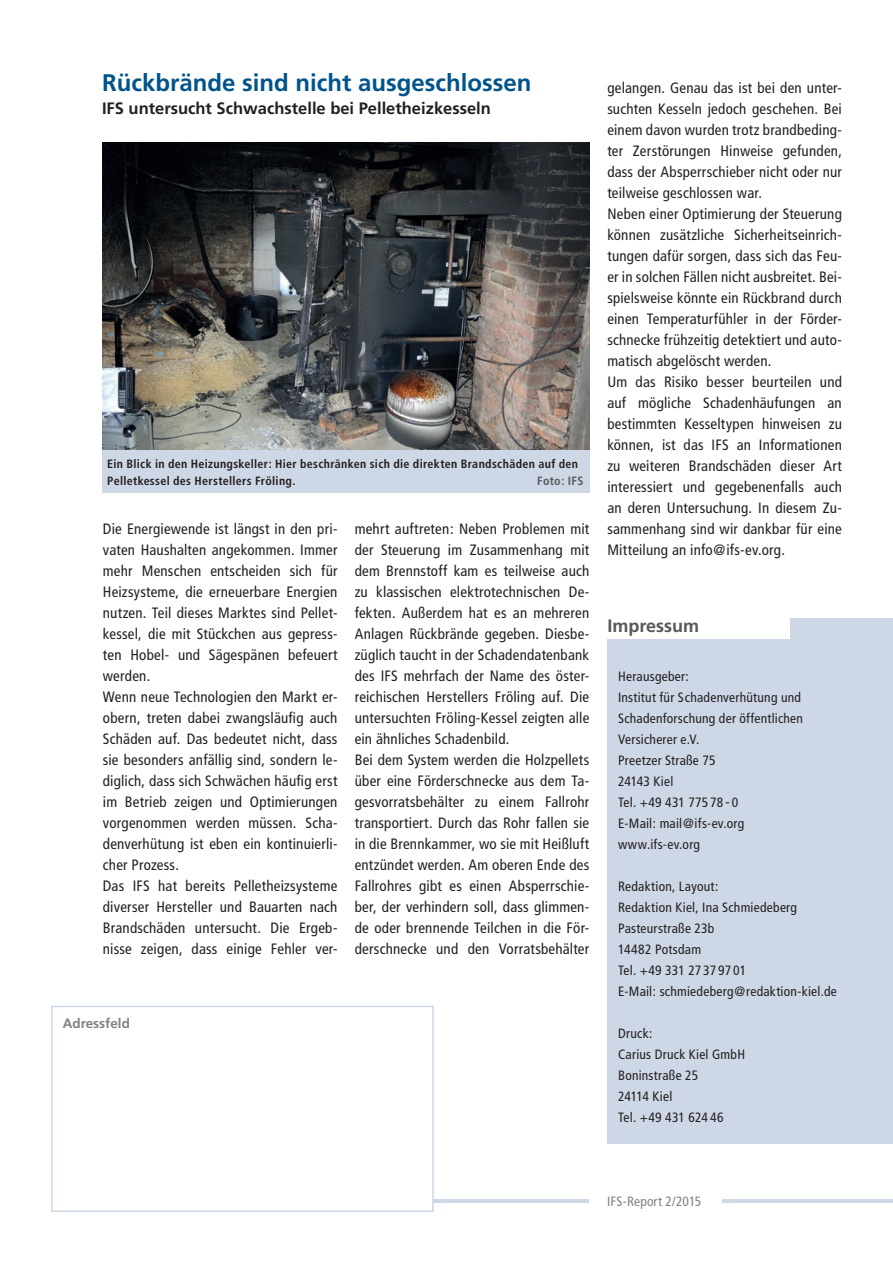
<style>
.page{position:relative;width:893px;height:1263px;background:#fff}
.page>*{position:absolute;margin:0;border:0;box-sizing:border-box;transform-origin:0 0}
.t1{font:700 24px "Frutiger";color:#01548b}
.t2{font:700 18px "Frutiger";color:#57585a}
.t3{font:700 16.5px "Frutiger";color:#231f20}
.t4{font:condensed 15px/21px "Frutiger";letter-spacing:.015em;color:#231f20}
.t5{font:condensed 13.5px/21px "Frutiger";letter-spacing:.02em;color:#231f20}
.t6{font:condensed 13.5px "Frutiger";letter-spacing:.01em;color:#808285}
.t7{font:700 13.5px "Frutiger";color:#808285}
.t8{font:700 condensed 12px/16.8px "Frutiger";letter-spacing:.025em;color:#231f20}
.t9{font:700 condensed 12px "Frutiger";letter-spacing:.025em;color:#57585a}
.s1{font-size:15px}
</style>
<div class="page">
<hr style="left:139px;top:1200px;width:754px;height:3px;background:#ced7e6">
<div style="left:608px;top:639px;width:285px;height:504px;background:#ced7e6"></div>
<div style="left:791px;top:618px;width:102px;height:525px;background:#ced7e6"></div>
<div style="left:51px;top:1006px;width:383px;height:206px;background:#fff;border:2px solid #ced7e6"></div>
<img style="left:102px;top:143px;width:487px;height:307px">
<div style="left:102px;top:450px;width:487px;height:42px;background:#ced7e6"></div>
<div style="left:589px;top:1192px;width:133px;height:20px;background:#fff"></div>
<h1 class="t1" style="left:102px;top:69px;width:431px">Rückbrände sind nicht ausgeschlossen</h1>
<p class="t4" style="left:607px;top:78px;width:236px">gelangen. Genau das ist bei den unter&shy;suchten Kesseln jedoch geschehen. Bei einem davon wurden trotz brandbeding&shy;ter Zerstörungen Hinweise gefunden, dass der Absperrschieber nicht oder nur teilweise geschlossen war.<br>Neben einer Optimierung der Steuerung können zusätzliche Sicherheitseinrich&shy;tungen dafür sorgen, dass sich das Feu&shy;er in solchen Fällen nicht ausbreitet. Bei&shy;spielsweise könnte ein Rückbrand durch einen Temperaturfühler in der Förder&shy;schnecke frühzeitig detektiert und auto&shy;matisch abgelöscht werden.<br>Um das Risiko besser beurteilen und auf mögliche Schadenhäufungen an bestimmten Kesseltypen hinweisen zu können, ist das IFS an Informationen zu weiteren Brandschäden dieser Art interessiert und gegebenenfalls auch an deren Untersuchung. In diesem Zu&shy;sammenhang sind wir dankbar für eine Mitteilung an info@ifs-ev.org.</p>
<p class="t3" style="left:102px;top:99px;width:390px">IFS untersucht Schwachstelle bei Pelletheizkesseln</p>
<p class="t8" style="left:107px;top:455px;width:472px">Ein Blick in den Heizungskeller: Hier beschränken sich die direkten Brandschäden auf den<br>Pelletkessel des Herstellers Fröling.</p>
<p class="t9" style="left:537px;top:474px;width:48px">Foto: IFS</p>
<p class="t4" style="left:103px;top:519px;width:236px">Die Energiewende ist längst in den pri&shy;vaten Haushalten angekommen. Immer mehr Menschen entscheiden sich für Heizsysteme, die erneuerbare Energien nutzen. Teil dieses Marktes sind Pellet&shy;kessel, die mit Stückchen aus gepress&shy;ten Hobel- und Sägespänen befeuert werden.<br>Wenn neue Technologien den Markt er&shy;obern, treten dabei zwangsläufig auch Schäden auf. Das bedeutet nicht, dass sie besonders anfällig sind, sondern le&shy;diglich, dass sich Schwächen häufig erst im Betrieb zeigen und Optimierungen vorgenommen werden müssen. Scha&shy;denverhütung ist eben ein kontinuierli&shy;cher Prozess.<br>Das IFS hat bereits Pelletheizsysteme diverser Hersteller und Bauarten nach Brandschäden untersucht. Die Ergeb&shy;nisse zeigen, dass einige Fehler ver-</p>
<p class="t4" style="left:355px;top:519px;width:236px">mehrt auftreten: Neben Problemen mit der Steuerung im Zusammenhang mit dem Brennstoff kam es teilweise auch zu klassischen elektrotechnischen De&shy;fekten. Außerdem hat es an mehreren Anlagen Rückbrände gegeben. Diesbe&shy;züglich taucht in der Schadendatenbank des IFS mehrfach der Name des öster&shy;reichischen Herstellers Fröling auf. Die untersuchten Fröling-Kessel zeigten alle ein ähnliches Schadenbild.<br>Bei dem System werden die Holzpellets über eine Förderschnecke aus dem Ta&shy;gesvorratsbehälter zu einem Fallrohr transportiert. Durch das Rohr fallen sie in die Brennkammer, wo sie mit Heißluft entzündet werden. Am oberen Ende des Fallrohres gibt es einen Absperrschie&shy;ber, der verhindern soll, dass glimmen&shy;de oder brennende Teilchen in die För&shy;derschnecke und den Vorratsbehälter</p>
<p class="t2" style="left:607px;top:615px;width:93px">Impressum</p>
<p class="t5" style="left:618px;top:666px;width:186px">Herausgeber:<br>Institut für Schadenverhütung und<br>Schadenforschung der öffentlichen<br>Versicherer e.V.<br>Preetzer Straße 75<br>24143 Kiel<br>Tel. +49 431 775 78 <span class="s1">-</span> 0<br>E-Mail: mail@ifs-ev.org www.ifs-ev.org</p>
<p class="t5" style="left:618px;top:876px;width:220px">Redaktion, Layout:<br>Redaktion Kiel, Ina Schmiedeberg<br>Pasteurstraße 23b<br>14482 Potsdam<br>Tel. +49 331 27 37 97 01<br>E-Mail: schmiedeberg@redaktion-kiel.de</p>
<p class="t5" style="left:618px;top:1023px;width:129px">Druck:<br>Carius Druck Kiel GmbH<br>Boninstraße 25<br>24114 Kiel<br>Tel. +49 431 624 46</p>
<p class="t7" style="left:63px;top:1015px;width:69px">Adressfeld</p>
<p class="t6" style="left:607px;top:1194px;width:96px">IFS-Report 2/2015</p>
</div>
